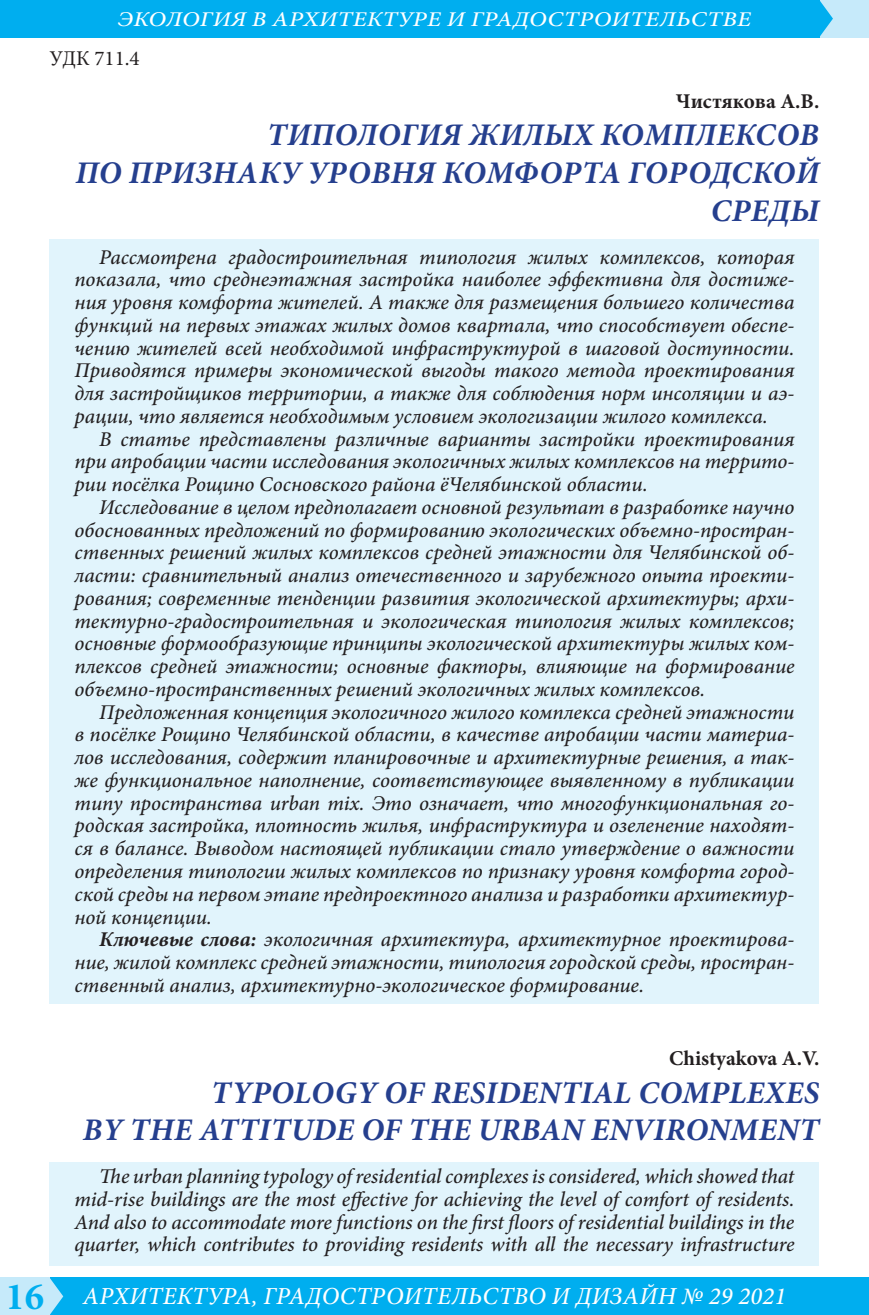
<style>
.page{position:relative;width:869px;height:1315px;background:#fff}
.page>*{position:absolute;margin:0;border:0;box-sizing:border-box;transform-origin:0 0}
.Заголовок{font:italic 700 31.5px/37.8px "Minion Pro";letter-spacing:.01em;color:#253f8e;text-align:right}
.Номер_страницы{font:italic 500 24.5px "Minion Pro";letter-spacing:.01em;color:#fff}
.Аннотация{font:italic 500 21px/22.8px "Minion Pro";color:#231f20;text-align:justify}
.t1{font:italic 500 21px "Minion Pro";letter-spacing:.01em;color:#fff;scale:1.17 1}
.Автор{font:700 21px "Minion Pro";color:#231f20}
.УДК-ББК{font:21px "Minion Pro";color:#231f20}
.s1{font-weight:700}
.s2{font-weight:700;font-style:normal;font-size:38.5px;color:#00aeef}
</style>
<div class="page">
<div style="left:46px;top:1277px;width:822px;height:38px;background:#00aeef"></div>
<div style="left:819px;top:0;width:49px;height:37px;background:#c6eafa"></div>
<div style="left:0;top:1277px;width:50px;height:38px;background:#c6eafa"></div>
<div style="left:0;top:0;width:819px;height:37px;background:#00aeef"></div>
<svg style="left:50px;top:1278px;width:13px;height:37px"></svg>
<svg style="left:819px;top:0;width:13px;height:37px"></svg>
<div style="left:50px;top:1162px;width:769px;height:103px;background:#e1f4fc"></div>
<div style="left:50px;top:240px;width:769px;height:764px;background:#e1f4fc"></div>
<p class="t1" style="left:118px;top:5px;width:542px">ЭКОЛОГИЯ В АРХИТЕКТУРЕ И ГРАДОСТРОИТЕЛЬСТВЕ</p>
<p class="УДК-ББК" style="left:50px;top:44px;width:91px">УДК 711.4</p>
<p class="Автор" style="left:675px;top:86px;width:145px">Чистякова А.В.</p>
<p class="Заголовок" style="left:75px;top:116px;width:744px">ТИПОЛОГИЯ ЖИЛЫХ КОМПЛЕКСОВ<br>ПО ПРИЗНАКУ УРОВНЯ КОМФОРТА ГОРОДСКОЙ<br>СРЕДЫ</p>
<p class="Аннотация" style="left:74px;top:245px;width:721px;text-indent:25px">Рассмотрена градостроительная типология жилых комплексов, которая показала, что среднеэтажная застройка наиболее эффективна для достиже&shy;ния уровня комфорта жителей. А также для размещения большего количества функций на первых этажах жилых домов квартала, что способствует обеспе&shy;чению жителей всей необходимой инфраструктурой в шаговой доступности.<br>Приводятся примеры экономической выгоды такого метода проектирования для застройщиков территории, а также для соблюдения норм инсоляции и аэ&shy;рации, что является необходимым условием экологизации жилого комплекса.</p>
<p class="Аннотация" style="left:74px;top:427px;width:721px;text-indent:25px">В статье представлены различные варианты застройки проектирования при апробации части исследования экологичных жилых комплексов на террито&shy;рии посёлка Рощино Сосновского района ёЧелябинской области.</p>
<p class="Аннотация" style="left:74px;top:496px;width:721px;text-indent:25px">Исследование в целом предполагает основной результат в разработке научно обоснованных предложений по формированию экологических объемно-простран&shy;ственных решений жилых комплексов средней этажности для Челябинской об&shy;ласти: сравнительный анализ отечественного и зарубежного опыта проекти&shy;рования; современные тенденции развития экологической архитектуры; архи&shy;тектурно-градостроительная и экологическая типология жилых комплексов; основные формообразующие принципы экологической архитектуры жилых ком&shy;плексов средней этажности; основные факторы, влияющие на формирование объемно-пространственных решений экологичных жилых комплексов.</p>
<p class="Аннотация" style="left:74px;top:700px;width:721px;text-indent:25px">Предложенная концепция экологичного жилого комплекса средней этажности в посёлке Рощино Челябинской области, в качестве апробации части материа&shy;лов исследования, содержит планировочные и архитектурные решения, а так&shy;же функциональное наполнение, соответствующее выявленному в публикации типу пространства urban mix. Это означает, что многофункциональная го&shy;родская застройка, плотность жилья, инфраструктура и озеленение находят&shy;ся в балансе. Выводом настоящей публикации стало утверждение о важности определения типологии жилых комплексов по признаку уровня комфорта город&shy;ской среды на первом этапе предпроектного анализа и разработки архитектур&shy;ной концепции.</p>
<p class="Аннотация" style="left:74px;top:928px;width:721px;text-indent:25px"><span class="s1">Ключевые слова:</span> экологичная архитектура, архитектурное проектирова&shy;ние, жилой комплекс средней этажности, типология городской среды, простран&shy;ственный анализ, архитектурно-экологическое формирование.</p>
<p class="Автор" style="left:668px;top:1043px;width:152px">Chistyakova A.V.</p>
<p class="Заголовок" style="left:83px;top:1073px;width:737px">TYPOLOGY OF RESIDENTIAL COMPLEXES<br>BY THE ATTITUDE OF THE URBAN ENVIRONMENT</p>
<p class="Аннотация" style="left:74px;top:1164px;width:721px;text-indent:25px">The urban planning typology of residential complexes is considered, which showed that mid-rise buildings are the most effective for achieving the level of comfort of residents.<br>And also to accommodate more functions on the first floors of residential buildings in the quarter, which contributes to providing residents with all the necessary infrastructure</p>
<p class="Номер_страницы" style="left:6px;top:1279px;width:781px"><span class="s2">16</span> АРХИТЕКТУРА, ГРАДОСТРОИТЕЛЬСТВО И ДИЗАЙН № 29 2021</p>
</div>
